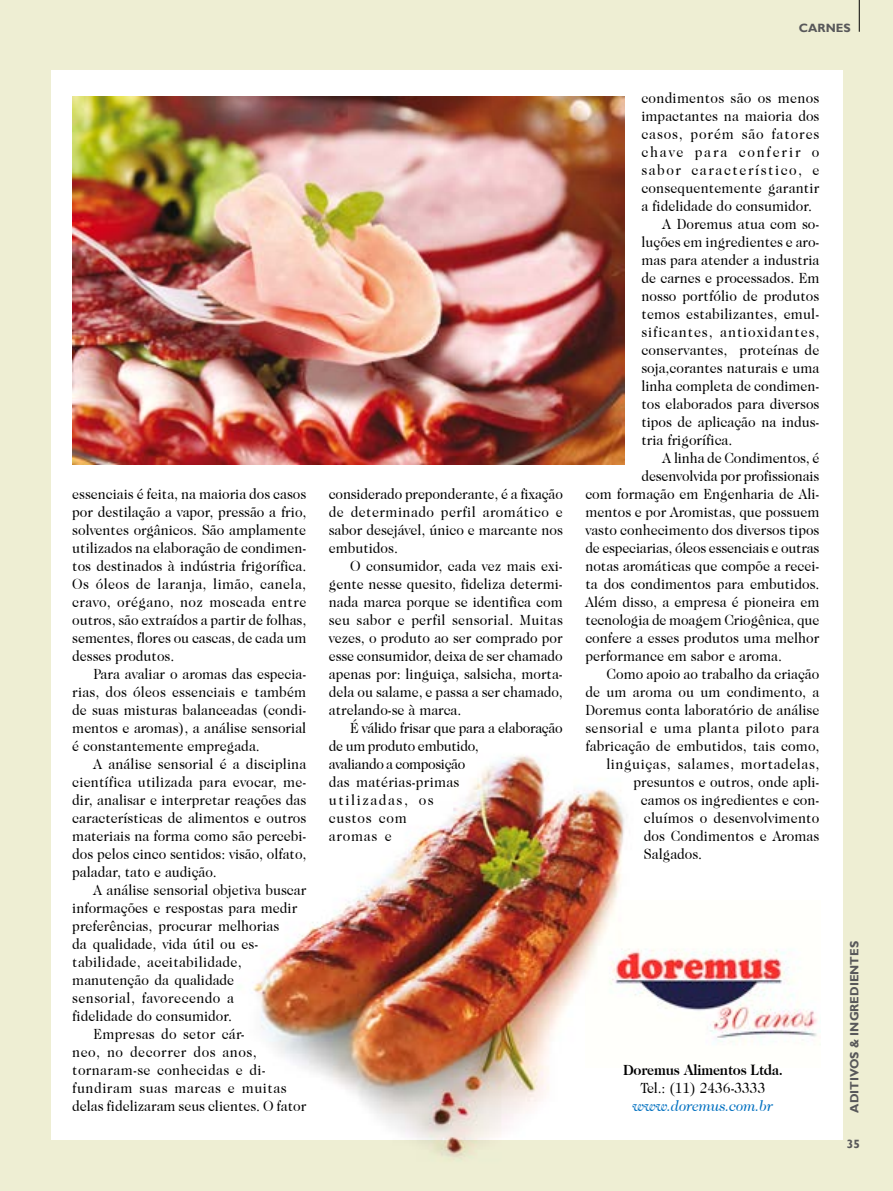
<style>
.page{position:relative;width:893px;height:1191px;background:#eeeed3}
.page>*{position:absolute;margin:0;border:0;box-sizing:border-box;transform-origin:0 0}
.texto{font:15px/18px "Caslon 224 IT Cby BT";color:#000;text-align:justify;scale:.93 1}
.texto-2{font:15px/18px "Caslon 224 IT Cby BT";letter-spacing:.025em;color:#000;scale:.93 1}
.texto-3{font:15px/18px "Caslon 224 IT Cby BT";letter-spacing:-.02em;color:#000;scale:.93 1}
.texto-4{font:15px "Caslon 224 IT Cby BT";letter-spacing:.03em;color:#000;scale:.93 1}
.texto-5{font:15px "Caslon 224 IT Cby BT";letter-spacing:.04em;color:#000;scale:.93 1}
.texto-6{font:700 15px "ITC Caslon 224";letter-spacing:-.01em;color:#000;scale:.93 1}
.texto-7{font:italic 15px "ITC Caslon 224";letter-spacing:-.01em;color:#0070c0;scale:.93 1}
.t1{font:700 12px "Gill Sans";color:#58585a}
</style>
<div class="page">
<div style="left:51px;top:70px;width:791px;height:1069px;background:#fff"></div>
<hr style="left:859px;top:0;width:1px;height:32px;background:#000">
<img style="left:679px;top:949px;width:139px;height:94px">
<img style="left:72px;top:96px;width:552px;height:368px">
<img style="left:214px;top:755px;width:465px;height:402px">
<p class="t1" style="left:799px;top:20px;width:53px">CARNES</p>
<p class="texto" style="left:72px;top:485px;width:253px">essenciais é feita, na maioria dos casos por destilação a vapor, pressão a frio, solventes orgânicos. São amplamente utilizados na elaboração de condimen&shy;tos destinados à indústria frigorífica.<br>Os óleos de laranja, limão, canela, cravo, orégano, noz moscada entre outros, são extraídos a partir de folhas, sementes, flores ou cascas, de cada um desses produtos.</p>
<p class="texto" style="left:72px;top:665px;width:253px;text-indent:21px">Para avaliar o aromas das especia&shy;rias, dos óleos essenciais e também de suas misturas balanceadas (condi&shy;mentos e aromas), a análise sensorial é constantemente empregada.</p>
<p class="texto" style="left:72px;top:755px;width:253px;text-indent:21px">A análise sensorial é a disciplina científica utilizada para evocar, me&shy;dir, analisar e interpretar reações das características de alimentos e outros materiais na forma como são percebi&shy;dos pelos cinco sentidos: visão, olfato, paladar, tato e audição.</p>
<p class="texto" style="left:72px;top:881px;width:253px;text-align:left;text-indent:21px">A análise sensorial objetiva buscar informações e respostas para medir preferências, procurar melhorias<br>da qualidade, vida útil ou es&shy;tabilidade, aceitabilidade, manutenção da qualidade<br>sensorial, favorecendo a<br>fidelidade do consumidor.</p>
<p class="texto-2" style="left:72px;top:1025px;width:253px;text-indent:21px">Empresas do setor cár-<br>neo, no decorrer dos anos, tornaram-se conhecidas e di&shy;fundiram suas marcas e muitas delas fidelizaram seus clientes. O fator</p>
<p class="texto" style="left:329px;top:485px;width:253px">considerado preponderante, é a fixação de determinado perfil aromático e sabor desejável, único e marcante nos embutidos.</p>
<p class="texto" style="left:329px;top:557px;width:253px;text-indent:21px">O consumidor, cada vez mais exi&shy;gente nesse quesito, fideliza determi&shy;nada marca porque se identifica com seu sabor e perfil sensorial. Muitas vezes, o produto ao ser comprado por esse consumidor, deixa de ser chamado apenas por: linguiça, salsicha, morta&shy;dela ou salame, e passa a ser chamado, atrelando-se à marca.</p>
<p class="texto-3" style="left:329px;top:719px;width:253px;text-indent:21px">É válido frisar que para a elaboração de um produto embutido,<br>avaliando a composição<br>das matérias-primas<br>utilizadas, os<br>custos com<br>aromas e</p>
<p class="texto" style="left:641px;top:89px;width:193px">condimentos são os menos impactantes na maioria dos casos, porém são fatores chave para conferir o sabor característico, e consequentemente garantir a fidelidade do consumidor.</p>
<p class="texto" style="left:641px;top:215px;width:193px;text-indent:21px">A Doremus atua com so&shy;luções em ingredientes e aro&shy;mas para atender a industria de carnes e processados. Em nosso portfólio de produtos temos estabilizantes, emul&shy;sificantes, antioxidantes, conservantes, proteínas de soja,corantes naturais e uma linha completa de condimen&shy;tos elaborados para diversos tipos de aplicação na indus&shy;tria frigorífica.</p>
<p class="texto" style="left:663px;top:449px;width:170px">A linha de Condimentos, é</p>
<p class="texto" style="left:641px;top:467px;width:193px">desenvolvida por profissionais</p>
<p class="texto" style="left:585px;top:485px;width:253px">com formação em Engenharia de Ali-</p>
<p class="texto" style="left:585px;top:503px;width:253px">mentos e por Aromistas, que possuem</p>
<p class="texto" style="left:585px;top:521px;width:253px">vasto conhecimento dos diversos tipos</p>
<p class="texto" style="left:585px;top:539px;width:253px">de especiarias, óleos essenciais e outras</p>
<p class="texto" style="left:585px;top:557px;width:253px">notas aromáticas que compõe a recei-</p>
<p class="texto" style="left:585px;top:575px;width:253px">ta dos condimentos para embutidos.</p>
<p class="texto" style="left:585px;top:593px;width:253px">Além disso, a empresa é pioneira em</p>
<p class="texto" style="left:585px;top:611px;width:253px">tecnologia de moagem Criogênica, que</p>
<p class="texto" style="left:585px;top:629px;width:253px">confere a esses produtos uma melhor</p>
<p class="texto" style="left:585px;top:647px;width:213px">performance em sabor e aroma.</p>
<p class="texto" style="left:607px;top:665px;width:230px">Como apoio ao trabalho da criação</p>
<p class="texto" style="left:585px;top:683px;width:253px">de um aroma ou um condimento, a</p>
<p class="texto" style="left:585px;top:701px;width:253px">Doremus conta laboratório de análise</p>
<p class="texto-4" style="left:585px;top:719px;width:253px">sensorial e uma planta piloto para</p>
<p class="texto" style="left:585px;top:737px;width:253px">fabricação de embutidos, tais como,</p>
<p class="texto-5" style="left:606px;top:755px;width:230px">linguiças, salames, mortadelas,</p>
<p class="texto" style="left:633px;top:773px;width:202px">presuntos e outros, onde apli-</p>
<p class="texto" style="left:641px;top:791px;width:193px">camos os ingredientes e con-</p>
<p class="texto" style="left:644px;top:809px;width:190px">cluímos o desenvolvimento</p>
<p class="texto" style="left:644px;top:827px;width:190px">dos Condimentos e Aromas</p>
<p class="texto" style="left:644px;top:845px;width:64px">Salgados.</p>
<p class="texto-6" style="left:623px;top:1061px;width:173px">Doremus Alimentos Ltda.</p>
<p class="texto" style="left:640px;top:1079px;width:136px">Tel.: (11) 2436-3333</p>
<p class="texto-7" style="left:633px;top:1097px;width:153px">www.doremus.com.br</p>
<p class="t1" style="left:847px;top:1112px;width:173px;rotate:-90deg">ADITIVOS &amp; INGREDIENTES</p>
<p class="t1" style="left:847px;top:1136px;width:15px">35</p>
</div>
